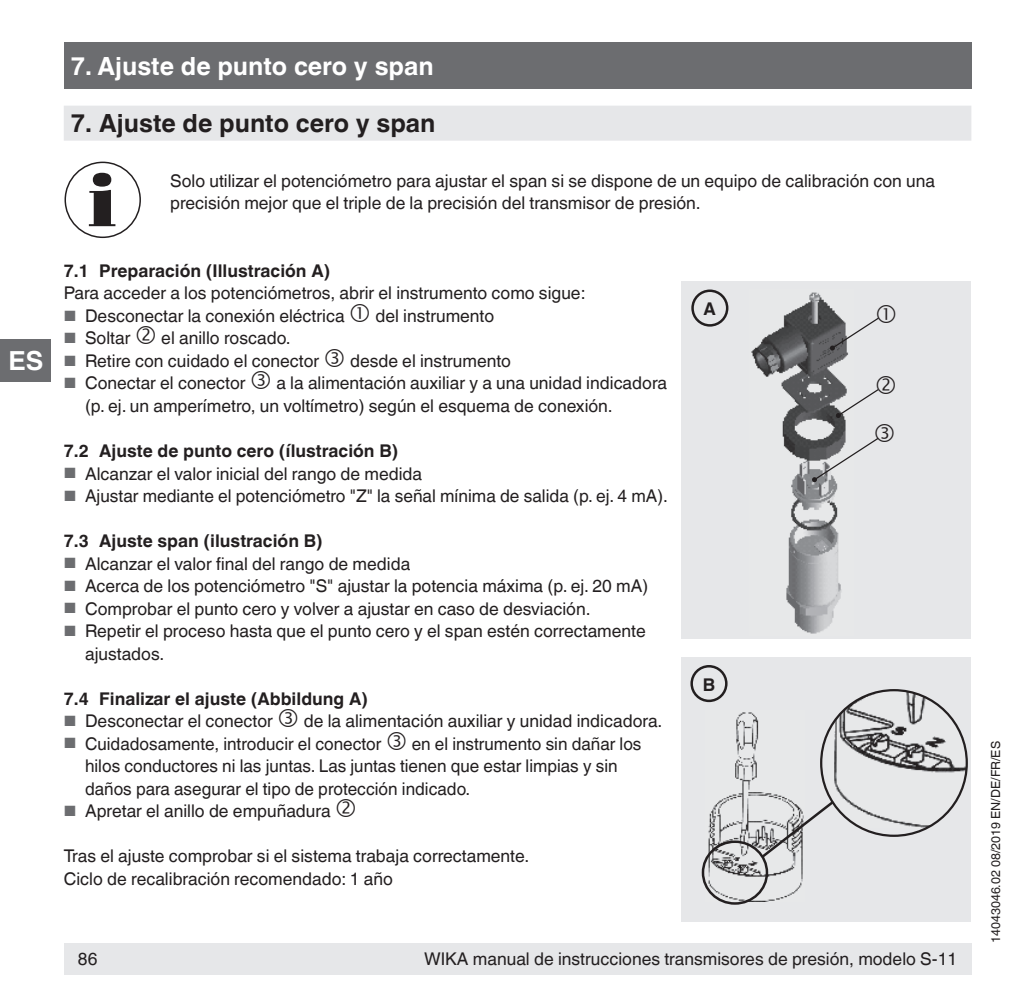
<style>
.page{position:relative;width:1021px;height:1007px;background:#fff}
.page>*{position:absolute;margin:0;border:0;box-sizing:border-box;transform-origin:0 0}
.t1{font:700 26.25px "Helvetica World";color:#fff}
.t2{font:700 25px "Helvetica World";color:#fff}
.t3{font:700 25px "Helvetica World";color:#231f20}
.t4{font:17.5px/22.5px "Helvetica World";color:#231f20}
.t5{font:700 17.5px "Helvetica World";color:#231f20}
.t6{font:12.5px "Helvetica World";color:#231f20}
.s1{font-size:14.75px;color:#6c6d70}
</style>
<div class="page">
<div style="left:64px;top:943px;width:907px;height:31px;background:#e6e7e9"></div>
<div style="left:64px;top:43px;width:907px;height:46px;background:#6c6d70"></div>
<div style="left:0;top:338px;width:50px;height:43px;background:#6c6d70"></div>
<div style="left:64px;top:106px;width:907px;height:35px;background:#e6e7e9"></div>
<svg style="left:89px;top:173px;width:26px;height:53px"></svg>
<div style="left:64px;top:162px;width:77px;height:76px;border:1px solid #231f20;border-radius:50%"></div>
<div style="left:681px;top:281px;width:290px;height:357px;background:#e6e7e9"></div>
<img style="left:751px;top:292px;width:97px;height:342px">
<div style="left:691px;top:289px;width:37px;height:37px;border:2px solid #231f20;border-radius:50%"></div>
<div style="left:681px;top:657px;width:290px;height:264px;background:#e6e7e9"></div>
<img style="left:705px;top:712px;width:98px;height:189px">
<div style="left:690px;top:665px;width:37px;height:37px;border:2px solid #231f20;border-radius:50%"></div>
<img style="left:827px;top:690px;width:139px;height:138px">
<div style="left:701px;top:840px;width:67px;height:64px;border:2px solid #231f20;border-radius:50%"></div>
<svg style="left:759px;top:798px;width:77px;height:62px"></svg>
<svg style="left:829px;top:305px;width:50px;height:45px"></svg>
<svg style="left:812px;top:376px;width:67px;height:106px"></svg>
<h1 class="t1" style="left:8px;top:345px;width:36px">ES</h1>
<h2 class="t2" style="left:71px;top:51px;width:364px">7. Ajuste de punto cero y span</h2>
<h2 class="t3" style="left:71px;top:108px;width:366px">7. Ajuste de punto cero y span</h2>
<p class="t4" style="left:170px;top:169px;width:766px">Solo utilizar el potenciómetro para ajustar el span si se dispone de un equipo de calibración con una precisión mejor que el triple de la precisión del transmisor de presión.</p>
<p class="t5" style="left:64px;top:260px;width:268px">7.1 Preparación (Illustración A)</p>
<p class="t4" style="left:64px;top:282px;width:523px">Para acceder a los potenciómetros, abrir el instrumento como sigue:</p>
<p class="t4" style="left:64px;top:304px;width:282px"><span class="s1">■</span> Desconectar la conexión eléctrica</p>
<p class="t4" style="left:375px;top:304px;width:120px">del instrumento</p>
<p class="t4" style="left:64px;top:327px;width:68px"><span class="s1">■</span> Soltar</p>
<p class="t4" style="left:161px;top:327px;width:131px">el anillo roscado.</p>
<p class="t4" style="left:64px;top:349px;width:257px"><span class="s1">■</span> Retire con cuidado el conector</p>
<p class="t4" style="left:350px;top:349px;width:162px">desde el instrumento</p>
<p class="t4" style="left:64px;top:372px;width:183px"><span class="s1">■</span> Conectar el conector</p>
<p class="t4" style="left:85px;top:372px;width:583px;text-indent:191px">a la alimentación auxiliar y a una unidad indicadora (p. ej. un amperímetro, un voltímetro) según el esquema de conexión.</p>
<p class="t5" style="left:64px;top:440px;width:336px">7.2 Ajuste de punto cero (ílustración B)</p>
<p class="t4" style="left:64px;top:462px;width:360px"><span class="s1">■</span> Alcanzar el valor inicial del rango de medida</p>
<p class="t4" style="left:64px;top:484px;width:605px"><span class="s1">■</span> Ajustar mediante el potenciómetro "Z" la señal mínima de salida (p. ej. 4 mA).</p>
<p class="t5" style="left:64px;top:530px;width:260px">7.3 Ajuste span (ilustración B)</p>
<p class="t4" style="left:64px;top:552px;width:348px"><span class="s1">■</span> Alcanzar el valor final del rango de medida</p>
<p class="t4" style="left:64px;top:574px;width:586px"><span class="s1">■</span> Acerca de los potenciómetro "S" ajustar la potencia máxima (p. ej. 20 mA)</p>
<p class="t4" style="left:64px;top:597px;width:528px"><span class="s1">■</span> Comprobar el punto cero y volver a ajustar en caso de desviación.</p>
<p class="t4" style="left:85px;top:619px;width:562px;text-indent:-21px"><span class="s1">■</span> Repetir el proceso hasta que el punto cero y el span estén correctamente ajustados.</p>
<p class="t5" style="left:64px;top:688px;width:306px">7.4 Finalizar el ajuste (Abbildung A)</p>
<p class="t4" style="left:64px;top:709px;width:211px"><span class="s1">■</span> Desconectar el conector</p>
<p class="t4" style="left:304px;top:709px;width:360px">de la alimentación auxiliar y unidad indicadora.</p>
<p class="t4" style="left:64px;top:732px;width:319px"><span class="s1">■</span> Cuidadosamente, introducir el conector</p>
<p class="t4" style="left:85px;top:732px;width:558px;text-indent:327px">en el instrumento sin dañar los hilos conductores ni las juntas. Las juntas tienen que estar limpias y sin daños para asegurar el tipo de protección indicado.</p>
<p class="t4" style="left:64px;top:799px;width:268px"><span class="s1">■</span> Apretar el anillo de empuñadura</p>
<p class="t4" style="left:64px;top:844px;width:467px">Tras el ajuste comprobar si el sistema trabaja correctamente.<br>Ciclo de recalibración recomendado: 1 año</p>
<p class="t5" style="left:703px;top:299px;width:14px">A</p>
<p class="t5" style="left:702px;top:674px;width:14px">B</p>
<p class="t4" style="left:78px;top:947px;width:21px">86</p>
<p class="t4" style="left:424px;top:947px;width:534px">WIKA manual de instrucciones transmisores de presión, modelo S-11</p>
<p class="t6" style="left:988px;top:943px;width:203px;rotate:-90deg">14043046.02 08/2019 EN/DE/FR/ES</p>
</div>
